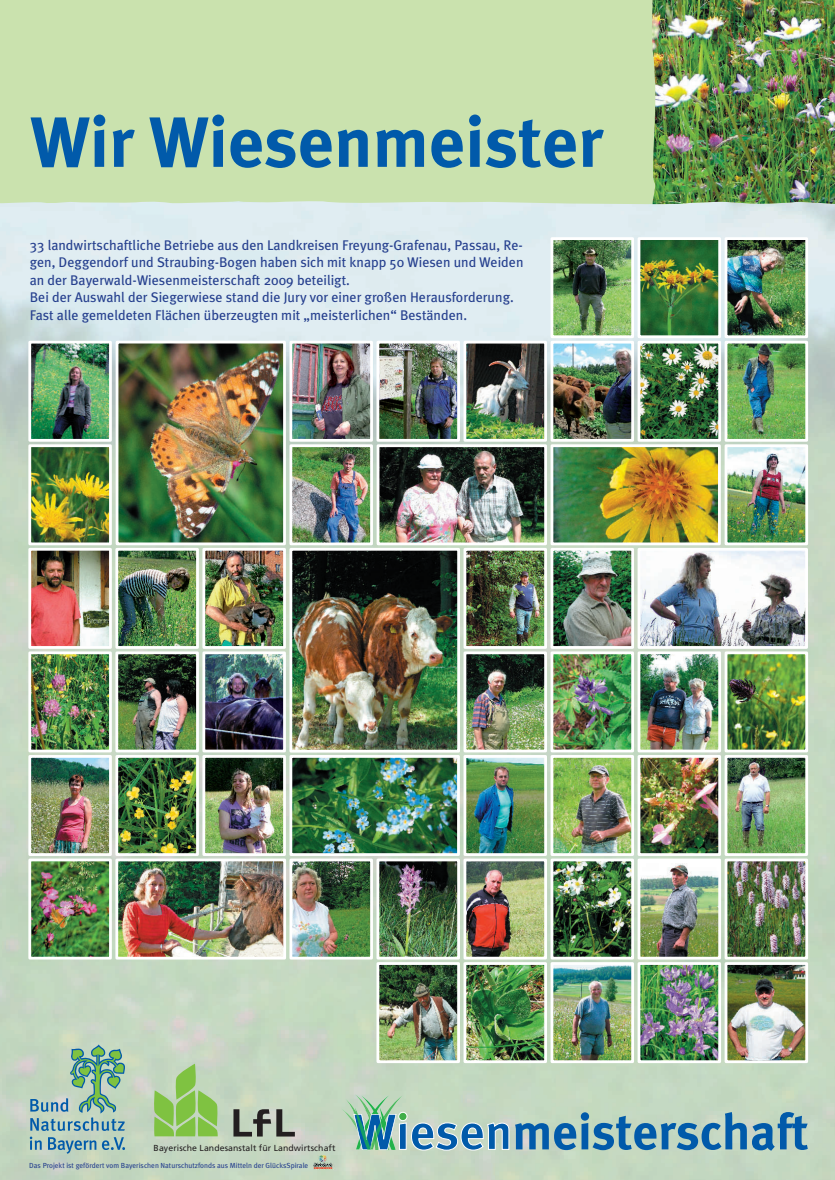
<style>
.page{position:relative;width:835px;height:1180px;background:#fff}
.page>*{position:absolute;margin:0;border:0;box-sizing:border-box;transform-origin:0 0}
.t1{font:700 71.05px "Meta Plus";color:#015aaa}
.t2{font:14px/17.5px "Meta Plus";color:#253f8e}
.t3{font:8.75px "Frutiger";letter-spacing:.01em;color:#231f20}
.t4{font:7.35px "Meta Plus";color:#253f8e}
</style>
<div class="page">
<img style="left:0;top:206px;width:834px;height:974px">
<div style="left:0;top:0;width:834px;height:206px;background:#cae2ae"></div>
<img style="left:651px;top:0;width:183px;height:204px">
<svg style="left:30px;top:1044px;width:95px;height:109px"></svg>
<svg style="left:153px;top:1063px;width:65px;height:73px"></svg>
<svg style="left:233px;top:1109px;width:62px;height:27px"></svg>
<svg style="left:515px;top:1123px;width:33px;height:26px"></svg>
<svg style="left:554px;top:1112px;width:253px;height:38px"></svg>
<svg style="left:341px;top:1094px;width:168px;height:57px"></svg>
<img style="left:310px;top:1155px;width:25px;height:14px">
<img style="left:728px;top:966px;width:76px;height:93px">
<div style="left:724px;top:962px;width:84px;height:101px;border:3px solid #fff"></div>
<img style="left:641px;top:966px;width:76px;height:93px">
<div style="left:637px;top:962px;width:84px;height:101px;border:3px solid #fff"></div>
<img style="left:554px;top:966px;width:76px;height:93px">
<div style="left:550px;top:962px;width:84px;height:101px;border:3px solid #fff"></div>
<img style="left:467px;top:966px;width:76px;height:93px">
<div style="left:463px;top:962px;width:84px;height:101px;border:3px solid #fff"></div>
<img style="left:380px;top:966px;width:76px;height:93px">
<div style="left:376px;top:962px;width:84px;height:101px;border:3px solid #fff"></div>
<img style="left:728px;top:862px;width:76px;height:93px">
<div style="left:724px;top:858px;width:84px;height:101px;border:3px solid #fff"></div>
<img style="left:641px;top:862px;width:76px;height:93px">
<div style="left:637px;top:858px;width:84px;height:101px;border:3px solid #fff"></div>
<img style="left:554px;top:862px;width:76px;height:93px">
<div style="left:550px;top:858px;width:84px;height:101px;border:3px solid #fff"></div>
<img style="left:467px;top:862px;width:76px;height:93px">
<div style="left:463px;top:858px;width:84px;height:101px;border:3px solid #fff"></div>
<img style="left:380px;top:862px;width:76px;height:93px">
<div style="left:376px;top:858px;width:84px;height:101px;border:3px solid #fff"></div>
<img style="left:293px;top:862px;width:76px;height:93px">
<div style="left:289px;top:858px;width:84px;height:101px;border:3px solid #fff"></div>
<img style="left:119px;top:862px;width:163px;height:93px">
<div style="left:115px;top:858px;width:171px;height:101px;border:3px solid #fff"></div>
<img style="left:32px;top:862px;width:76px;height:93px">
<div style="left:28px;top:858px;width:84px;height:101px;border:3px solid #fff"></div>
<img style="left:728px;top:759px;width:76px;height:93px">
<div style="left:724px;top:755px;width:84px;height:101px;border:3px solid #fff"></div>
<img style="left:641px;top:759px;width:76px;height:93px">
<div style="left:637px;top:755px;width:84px;height:101px;border:3px solid #fff"></div>
<img style="left:554px;top:759px;width:76px;height:93px">
<div style="left:550px;top:755px;width:84px;height:101px;border:3px solid #fff"></div>
<img style="left:467px;top:759px;width:76px;height:93px">
<div style="left:463px;top:755px;width:84px;height:101px;border:3px solid #fff"></div>
<img style="left:293px;top:759px;width:163px;height:93px">
<div style="left:289px;top:755px;width:171px;height:101px;border:3px solid #fff"></div>
<img style="left:206px;top:759px;width:76px;height:93px">
<div style="left:202px;top:755px;width:84px;height:101px;border:3px solid #fff"></div>
<img style="left:119px;top:759px;width:76px;height:93px">
<div style="left:115px;top:755px;width:84px;height:101px;border:3px solid #fff"></div>
<img style="left:32px;top:759px;width:76px;height:93px">
<div style="left:28px;top:755px;width:84px;height:101px;border:3px solid #fff"></div>
<img style="left:728px;top:655px;width:76px;height:93px">
<div style="left:724px;top:651px;width:84px;height:101px;border:3px solid #fff"></div>
<img style="left:641px;top:655px;width:76px;height:93px">
<div style="left:637px;top:651px;width:84px;height:101px;border:3px solid #fff"></div>
<img style="left:554px;top:655px;width:76px;height:93px">
<div style="left:550px;top:651px;width:84px;height:101px;border:3px solid #fff"></div>
<img style="left:467px;top:655px;width:76px;height:93px">
<div style="left:463px;top:651px;width:84px;height:101px;border:3px solid #fff"></div>
<img style="left:206px;top:655px;width:76px;height:93px">
<div style="left:202px;top:651px;width:84px;height:101px;border:3px solid #fff"></div>
<img style="left:119px;top:655px;width:76px;height:93px">
<div style="left:115px;top:651px;width:84px;height:101px;border:3px solid #fff"></div>
<img style="left:32px;top:655px;width:76px;height:93px">
<div style="left:28px;top:651px;width:84px;height:101px;border:3px solid #fff"></div>
<img style="left:641px;top:552px;width:162px;height:93px">
<div style="left:637px;top:548px;width:170px;height:101px;border:3px solid #fff"></div>
<img style="left:554px;top:552px;width:76px;height:93px">
<div style="left:550px;top:548px;width:84px;height:101px;border:3px solid #fff"></div>
<img style="left:467px;top:552px;width:76px;height:93px">
<div style="left:463px;top:548px;width:84px;height:101px;border:3px solid #fff"></div>
<img style="left:293px;top:552px;width:163px;height:196px">
<div style="left:289px;top:548px;width:171px;height:204px;border:3px solid #fff"></div>
<img style="left:206px;top:552px;width:76px;height:93px">
<div style="left:202px;top:548px;width:84px;height:101px;border:3px solid #fff"></div>
<img style="left:119px;top:552px;width:76px;height:93px">
<div style="left:115px;top:548px;width:84px;height:101px;border:3px solid #fff"></div>
<img style="left:32px;top:552px;width:76px;height:93px">
<div style="left:28px;top:548px;width:84px;height:101px;border:3px solid #fff"></div>
<img style="left:728px;top:448px;width:76px;height:93px">
<div style="left:724px;top:444px;width:84px;height:101px;border:3px solid #fff"></div>
<img style="left:554px;top:448px;width:162px;height:93px">
<div style="left:550px;top:444px;width:170px;height:101px;border:3px solid #fff"></div>
<img style="left:380px;top:448px;width:163px;height:93px">
<div style="left:376px;top:444px;width:171px;height:101px;border:3px solid #fff"></div>
<img style="left:293px;top:448px;width:76px;height:93px">
<div style="left:289px;top:444px;width:84px;height:101px;border:3px solid #fff"></div>
<img style="left:120px;top:345px;width:162px;height:196px">
<div style="left:116px;top:341px;width:170px;height:204px;border:3px solid #fff"></div>
<img style="left:32px;top:448px;width:76px;height:93px">
<div style="left:28px;top:444px;width:84px;height:101px;border:3px solid #fff"></div>
<img style="left:728px;top:345px;width:76px;height:93px">
<div style="left:724px;top:341px;width:84px;height:101px;border:3px solid #fff"></div>
<img style="left:641px;top:345px;width:76px;height:93px">
<div style="left:637px;top:341px;width:84px;height:101px;border:3px solid #fff"></div>
<img style="left:554px;top:345px;width:76px;height:93px">
<div style="left:550px;top:341px;width:84px;height:101px;border:3px solid #fff"></div>
<img style="left:467px;top:345px;width:76px;height:93px">
<div style="left:463px;top:341px;width:84px;height:101px;border:3px solid #fff"></div>
<img style="left:380px;top:345px;width:76px;height:93px">
<div style="left:376px;top:341px;width:84px;height:101px;border:3px solid #fff"></div>
<img style="left:293px;top:345px;width:76px;height:93px">
<div style="left:289px;top:341px;width:84px;height:101px;border:3px solid #fff"></div>
<img style="left:32px;top:345px;width:76px;height:93px">
<div style="left:28px;top:341px;width:84px;height:101px;border:3px solid #fff"></div>
<img style="left:728px;top:241px;width:76px;height:93px">
<div style="left:724px;top:237px;width:84px;height:101px;border:3px solid #fff"></div>
<img style="left:641px;top:241px;width:76px;height:93px">
<div style="left:637px;top:237px;width:84px;height:101px;border:3px solid #fff"></div>
<img style="left:554px;top:241px;width:76px;height:93px">
<div style="left:550px;top:237px;width:84px;height:101px;border:3px solid #fff"></div>
<h1 class="t1" style="left:30px;top:113px;width:575px">Wir Wiesenmeister</h1>
<p class="t2" style="left:30px;top:237px;width:495px">33 landwirtschaftliche Betriebe aus den Landkreisen Freyung-Grafenau, Passau, Re&shy;gen, Deggendorf und Straubing-Bogen haben sich mit knapp 50 Wiesen und Weiden an der Bayerwald-Wiesenmeisterschaft 2009 beteiligt.<br>Bei der Auswahl der Siegerwiese stand die Jury vor einer großen Herausforderung.<br>Fast alle gemeldeten Flächen überzeugten mit „meisterlichen“ Beständen.</p>
<p class="t3" style="left:153px;top:1144px;width:183px">Bayerische Landesanstalt für Landwirtschaft</p>
<p class="t4" style="left:29px;top:1162px;width:280px">Das Projekt ist gefördert vom Bayerischen Naturschutzfonds aus Mitteln der GlücksSpirale</p>
</div>
